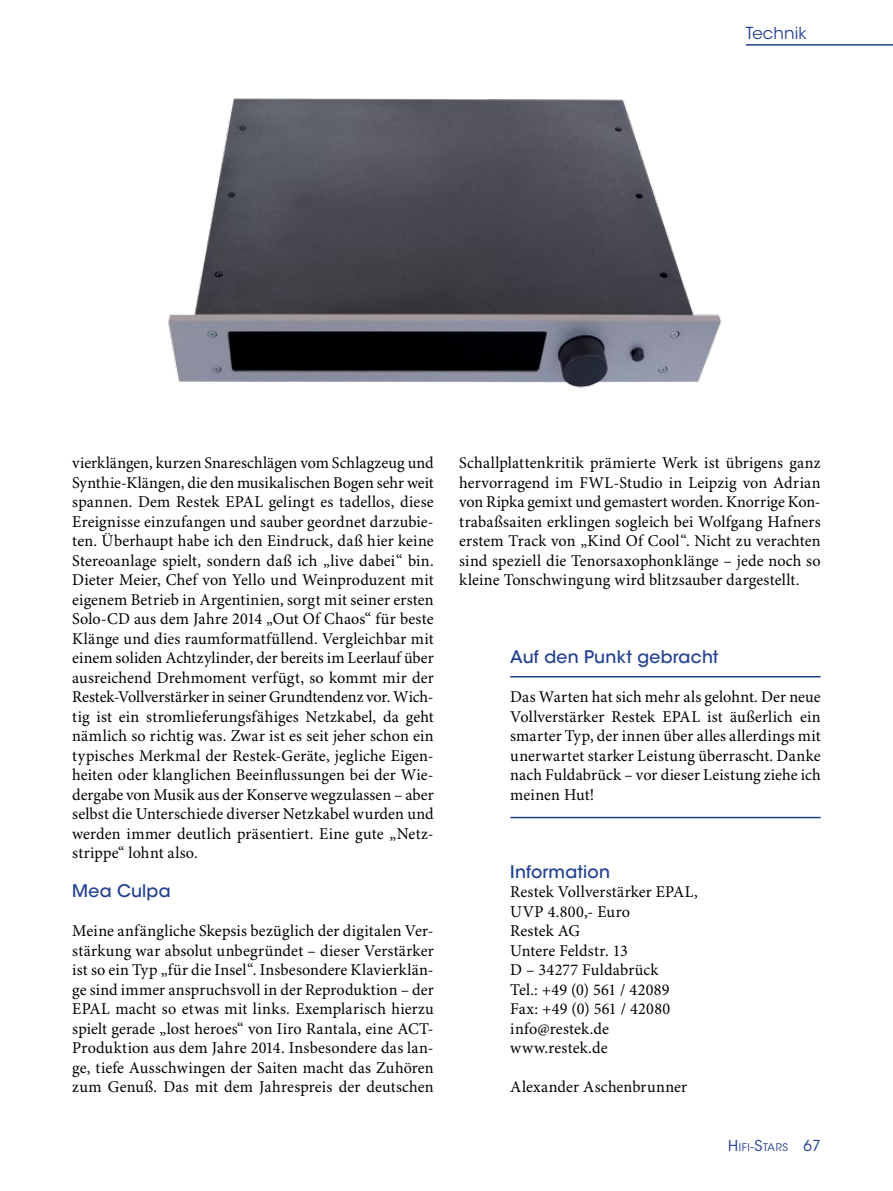
<style>
.page{position:relative;width:893px;height:1191px;background:#fff}
.page>*{position:absolute;margin:0;border:0;box-sizing:border-box;transform-origin:0 0}
.t1{font:500 17.25px "ITC Avant Garde Std";letter-spacing:.01em;color:#224090}
.t2{font:16.5px/19.5px "Minion Pro";letter-spacing:.01em;color:#000;text-align:justify}
.t3{font:16.5px "ITC Avant Garde Std";letter-spacing:.01em;color:#224090}
.t4{font:15px "ITC Avant Garde Std";color:#224090}
.t5{font:10.5px "ITC Avant Garde Std";letter-spacing:.055em;color:#224090}
.s1{font-size:15px}
.s2{font-size:12px}
</style>
<div class="page">
<hr style="left:510px;top:676px;width:311px;height:1px;background:#224090">
<hr style="left:510px;top:817px;width:311px;height:1px;background:#224090">
<img style="left:168px;top:98px;width:554px;height:290px">
<hr style="left:746px;top:44px;width:147px;height:2px;background:#224090">
<p class="t3" style="left:746px;top:23px;width:62px">Technik</p>
<p class="t2" style="left:72px;top:454px;width:363px">vierklängen, kurzen Snareschlägen vom Schlagzeug und Synthie-Klängen, die den musikalischen Bogen sehr weit spannen. Dem Restek EPAL gelingt es tadellos, diese Ereignisse einzufangen und sauber geordnet darzubie&shy;ten. Überhaupt habe ich den Eindruck, daß hier keine Stereoanlage spielt, sondern daß ich „live dabei“ bin.<br>Dieter Meier, Chef von Yello und Weinproduzent mit eigenem Betrieb in Argentinien, sorgt mit seiner ersten Solo-CD aus dem Jahre 2014 „Out Of Chaos“ für beste Klänge und dies raumformatfüllend. Vergleichbar mit einem soliden Achtzylinder, der bereits im Leerlauf über ausreichend Drehmoment verfügt, so kommt mir der Restek-Vollverstärker in seiner Grundtendenz vor. Wich&shy;tig ist ein stromlieferungsfähiges Netzkabel, da geht nämlich so richtig was. Zwar ist es seit jeher schon ein typisches Merkmal der Restek-Geräte, jegliche Eigen&shy;heiten oder klanglichen Beeinflussungen bei der Wie&shy;dergabe von Musik aus der Konserve wegzulassen – aber selbst die Unterschiede diverser Netzkabel wurden und werden immer deutlich präsentiert. Eine gute „Netz&shy;strippe“ lohnt also.</p>
<p class="t1" style="left:72px;top:880px;width:100px">Mea Culpa</p>
<p class="t2" style="left:72px;top:922px;width:363px">Meine anfängliche Skepsis bezüglich der digitalen Ver&shy;stärkung war absolut unbegründet – dieser Verstärker ist so ein Typ „für die Insel“. Insbesondere Klavierklän&shy;ge sind immer anspruchsvoll in der Reproduktion – der EPAL macht so etwas mit links. Exemplarisch hierzu spielt gerade „lost heroes“ von Iiro Rantala, eine ACT-Produktion aus dem Jahre 2014. Insbesondere das lan&shy;ge, tiefe Ausschwingen der Saiten macht das Zuhören zum Genuß. Das mit dem Jahrespreis der deutschen</p>
<p class="t2" style="left:459px;top:454px;width:363px">Schallplattenkritik prämierte Werk ist übrigens ganz hervorragend im FWL-Studio in Leipzig von Adrian von Ripka gemixt und gemastert worden. Knorrige Kon&shy;trabaßsaiten erklingen sogleich bei Wolfgang Hafners erstem Track von „Kind Of Cool“. Nicht zu verachten sind speziell die Tenorsaxophonklänge – jede noch so kleine Tonschwingung wird blitzsauber dargestellt.</p>
<p class="t1" style="left:510px;top:646px;width:210px">Auf den Punkt gebracht</p>
<p class="t2" style="left:510px;top:688px;width:312px">Das Warten hat sich mehr als gelohnt. Der neue Vollverstärker Restek EPAL ist äußerlich ein smarter Typ, der innen über alles allerdings mit unerwartet starker Leistung überrascht. Danke nach Fuldabrück – vor dieser Leistung ziehe ich meinen Hut!</p>
<p class="t1" style="left:510px;top:861px;width:101px">Information</p>
<p class="t2" style="left:510px;top:883px;width:189px;text-align:left">Restek Vollverstärker EPAL,<br>UVP 4.800,- Euro<br>Restek AG<br>Untere Feldstr. 13<br>D – 34277 Fuldabrück<br>Tel.: +49 (0) 561 / 42089<br>Fax: +49 (0) 561 / 42080 info@restek.de www.restek.de</p>
<p class="t2" style="left:510px;top:1078px;width:178px">Alexander Aschenbrunner</p>
<p class="t5" style="left:728px;top:1140px;width:61px"><span class="s1">H</span>IFI<span class="s2">-</span><span class="s1">S</span>TARS</p>
<p class="t4" style="left:803px;top:1136px;width:19px">67</p>
</div>
